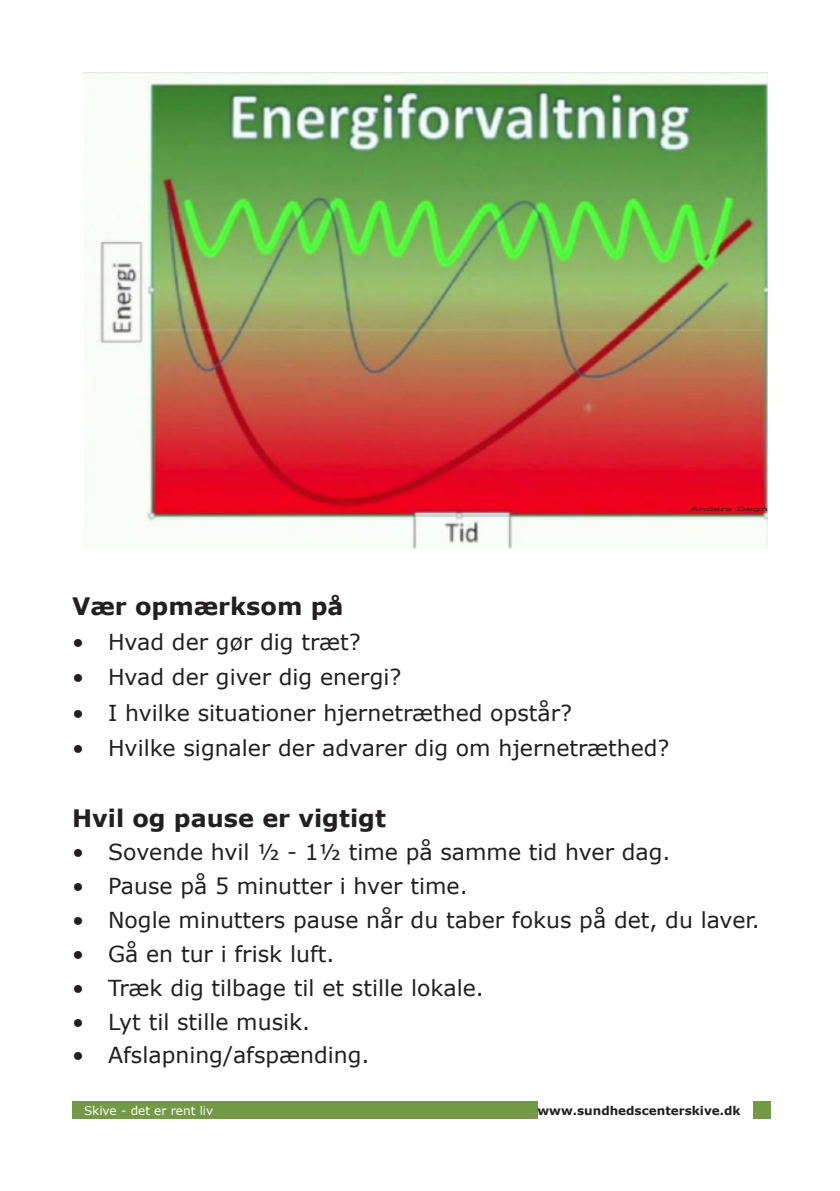
<style>
.page{position:relative;width:840px;height:1191px;background:#fff}
.page>*{position:absolute;margin:0;border:0;box-sizing:border-box;transform-origin:0 0}
.t1{font:700 24px "Verdana";color:#231f20}
.t2{font:22px "Verdana";color:#231f20}
.t3{font:700 12px "Verdana";color:#231f20}
.t4{font:12px "Verdana";color:#fff}
.t5{font:5.6px "Verdana";color:#231f20;scale:2.13 1}
</style>
<div class="page">
<div style="left:752px;top:1102px;width:17px;height:17px;background:#729946"></div>
<div style="left:72px;top:1102px;width:465px;height:17px;background:#729946"></div>
<img style="left:84px;top:72px;width:683px;height:476px">
<p class="t5" style="left:690px;top:505px;width:38px">Anders Degn</p>
<p class="t1" style="left:72px;top:589px;width:273px">Vær opmærksom på</p>
<p class="t2" style="left:72px;top:627px;width:290px">• Hvad der gør dig træt?</p>
<p class="t2" style="left:72px;top:662px;width:330px">• Hvad der giver dig energi?</p>
<p class="t2" style="left:72px;top:697px;width:501px">• I hvilke situationer hjernetræthed opstår?</p>
<p class="t2" style="left:72px;top:732px;width:598px">• Hvilke signaler der advarer dig om hjernetræthed?</p>
<p class="t1" style="left:72px;top:800px;width:315px">Hvil og pause er vigtigt</p>
<p class="t2" style="left:72px;top:837px;width:599px">• Sovende hvil ½ - 1½ time på samme tid hver dag.</p>
<p class="t2" style="left:72px;top:871px;width:397px">• Pause på 5 minutter i hver time.</p>
<p class="t2" style="left:72px;top:905px;width:689px">• Nogle minutters pause når du taber fokus på det, du laver.</p>
<p class="t2" style="left:72px;top:938px;width:264px">• Gå en tur i frisk luft.</p>
<p class="t2" style="left:72px;top:972px;width:413px">• Træk dig tilbage til et stille lokale.</p>
<p class="t2" style="left:72px;top:1006px;width:239px">• Lyt til stille musik.</p>
<p class="t2" style="left:72px;top:1040px;width:299px">• Afslapning/afspænding.</p>
<p class="t4" style="left:84px;top:1100px;width:131px">Skive - det er rent liv</p>
<p class="t3" style="left:537px;top:1102px;width:204px">www.sundhedscenterskive.dk</p>
</div>
